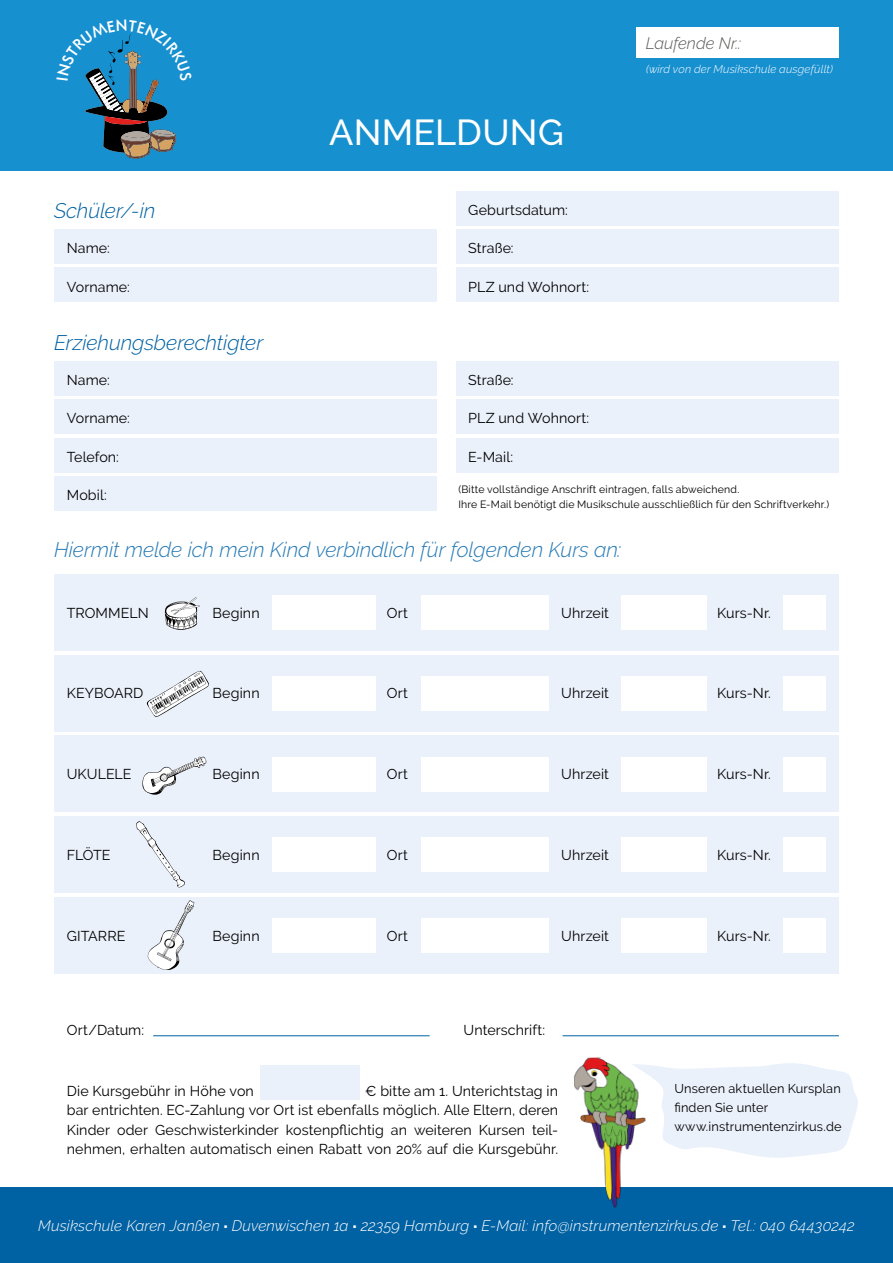
<style>
.page{position:relative;width:893px;height:1263px;background:#fff}
.page>*{position:absolute;margin:0;border:0;box-sizing:border-box;transform-origin:0 0}
.t1{font:500 36px "Raleway";letter-spacing:.01em;color:#fff}
.t2{font:italic 300 21px "Raleway";letter-spacing:-.005em;color:#267ab5}
.t3{font:italic 300 21px "Raleway";letter-spacing:-.005em;color:#0061a3}
.t4{font:italic 300 16.5px "Raleway";color:#575756}
.t5{font:italic 300 15.15px "Raleway";letter-spacing:.01em;color:#fff}
.t6{font:14.25px/19.5px "Raleway";letter-spacing:.005em;color:#000;text-align:justify}
.t7{font:12.75px/19.2px "Raleway";letter-spacing:.01em;color:#000}
.t8{font:italic 300 11.25px "Raleway";letter-spacing:.015em;color:#fff}
.t9{font:10.5px/15px "Raleway";letter-spacing:.02em;color:#000}
</style>
<div class="page">
<div style="left:0;top:1188px;width:893px;height:75px;background:#0061a3"></div>
<div style="left:260px;top:1065px;width:100px;height:34px;background:#ebf1fb"></div>
<svg style="left:647px;top:1063px;width:211px;height:95px"></svg>
<img style="left:574px;top:1057px;width:73px;height:151px">
<div style="left:456px;top:191px;width:383px;height:34px;background:#ebf1fb"></div>
<div style="left:456px;top:230px;width:383px;height:34px;background:#ebf1fb"></div>
<div style="left:456px;top:268px;width:383px;height:34px;background:#ebf1fb"></div>
<div style="left:54px;top:230px;width:383px;height:34px;background:#ebf1fb"></div>
<div style="left:54px;top:268px;width:383px;height:34px;background:#ebf1fb"></div>
<div style="left:54px;top:361px;width:383px;height:34px;background:#ebf1fb"></div>
<div style="left:54px;top:438px;width:383px;height:34px;background:#ebf1fb"></div>
<div style="left:54px;top:476px;width:383px;height:34px;background:#ebf1fb"></div>
<div style="left:54px;top:400px;width:383px;height:34px;background:#ebf1fb"></div>
<div style="left:456px;top:361px;width:383px;height:34px;background:#ebf1fb"></div>
<div style="left:456px;top:400px;width:383px;height:34px;background:#ebf1fb"></div>
<div style="left:456px;top:438px;width:383px;height:34px;background:#ebf1fb"></div>
<div style="left:54px;top:897px;width:785px;height:77px;background:#ebf1fb"></div>
<div style="left:54px;top:816px;width:785px;height:77px;background:#ebf1fb"></div>
<div style="left:54px;top:736px;width:785px;height:76px;background:#ebf1fb"></div>
<div style="left:54px;top:655px;width:785px;height:76px;background:#ebf1fb"></div>
<div style="left:54px;top:574px;width:785px;height:77px;background:#ebf1fb"></div>
<div style="left:272px;top:595px;width:104px;height:34px;background:#fff"></div>
<div style="left:622px;top:595px;width:85px;height:34px;background:#fff"></div>
<svg style="left:148px;top:900px;width:46px;height:70px"></svg>
<svg style="left:142px;top:756px;width:64px;height:39px"></svg>
<svg style="left:165px;top:597px;width:35px;height:33px"></svg>
<svg style="left:147px;top:671px;width:62px;height:46px"></svg>
<svg style="left:136px;top:821px;width:49px;height:66px"></svg>
<div style="left:421px;top:595px;width:127px;height:34px;background:#fff"></div>
<div style="left:784px;top:595px;width:42px;height:34px;background:#fff"></div>
<div style="left:272px;top:676px;width:104px;height:34px;background:#fff"></div>
<div style="left:622px;top:676px;width:85px;height:34px;background:#fff"></div>
<div style="left:421px;top:676px;width:127px;height:34px;background:#fff"></div>
<div style="left:784px;top:676px;width:42px;height:34px;background:#fff"></div>
<div style="left:272px;top:757px;width:104px;height:34px;background:#fff"></div>
<div style="left:622px;top:757px;width:85px;height:34px;background:#fff"></div>
<div style="left:421px;top:757px;width:127px;height:34px;background:#fff"></div>
<div style="left:784px;top:757px;width:42px;height:34px;background:#fff"></div>
<div style="left:272px;top:838px;width:104px;height:34px;background:#fff"></div>
<div style="left:622px;top:838px;width:85px;height:34px;background:#fff"></div>
<div style="left:421px;top:838px;width:127px;height:34px;background:#fff"></div>
<div style="left:784px;top:838px;width:42px;height:34px;background:#fff"></div>
<div style="left:272px;top:918px;width:104px;height:34px;background:#fff"></div>
<div style="left:622px;top:918px;width:85px;height:34px;background:#fff"></div>
<div style="left:421px;top:918px;width:127px;height:34px;background:#fff"></div>
<div style="left:784px;top:918px;width:42px;height:34px;background:#fff"></div>
<hr style="left:153px;top:1035px;width:277px;height:1px;background:#0061a3">
<hr style="left:563px;top:1035px;width:276px;height:1px;background:#0061a3">
<div style="left:0;top:0;width:893px;height:170px;background:#1790d0"></div>
<div style="left:636px;top:28px;width:203px;height:30px;background:#fff"></div>
<svg style="left:85px;top:34px;width:91px;height:125px"></svg>
<h1 class="t1" style="left:329px;top:112px;width:236px">ANMELDUNG</h1>
<h2 class="t3" style="left:54px;top:199px;width:103px">Schüler/-in</h2>
<p class="t6" style="left:468px;top:200px;width:101px">Geburtsdatum:</p>
<p class="t6" style="left:468px;top:239px;width:47px">Straße:</p>
<p class="t6" style="left:468px;top:277px;width:123px">PLZ und Wohnort:</p>
<p class="t6" style="left:67px;top:239px;width:45px">Name:</p>
<p class="t6" style="left:67px;top:277px;width:65px">Vorname:</p>
<h2 class="t3" style="left:54px;top:330px;width:211px">Erziehungsberechtigter</h2>
<p class="t4" style="left:646px;top:34px;width:97px">Laufende Nr.:</p>
<p class="t8" style="left:646px;top:62px;width:188px">(wird von der Musikschule ausgefüllt)</p>
<p class="t6" style="left:67px;top:370px;width:45px">Name:</p>
<p class="t6" style="left:67px;top:409px;width:65px">Vorname:</p>
<p class="t6" style="left:67px;top:447px;width:54px">Telefon:</p>
<p class="t6" style="left:67px;top:485px;width:42px">Mobil:</p>
<p class="t6" style="left:468px;top:370px;width:47px">Straße:</p>
<p class="t6" style="left:468px;top:409px;width:123px">PLZ und Wohnort:</p>
<p class="t6" style="left:468px;top:447px;width:46px">E-Mail:</p>
<p class="t9" style="left:458px;top:481px;width:372px">(Bitte vollständige Anschrift eintragen, falls abweichend.<br>Ihre E-Mail benötigt die Musikschule ausschließlich für den Schriftverkehr.)</p>
<h2 class="t2" style="left:54px;top:538px;width:569px">Hiermit melde ich mein Kind verbindlich für folgenden Kurs an:</h2>
<p class="t6" style="left:67px;top:603px;width:83px">TROMMELN</p>
<p class="t6" style="left:213px;top:603px;width:49px">Beginn</p>
<p class="t6" style="left:387px;top:603px;width:23px">Ort</p>
<p class="t6" style="left:561px;top:603px;width:49px">Uhrzeit</p>
<p class="t6" style="left:717px;top:603px;width:55px">Kurs-Nr.</p>
<p class="t6" style="left:67px;top:683px;width:78px">KEYBOARD</p>
<p class="t6" style="left:213px;top:683px;width:49px">Beginn</p>
<p class="t6" style="left:387px;top:683px;width:23px">Ort</p>
<p class="t6" style="left:561px;top:683px;width:49px">Uhrzeit</p>
<p class="t6" style="left:717px;top:683px;width:55px">Kurs-Nr.</p>
<p class="t6" style="left:67px;top:764px;width:66px">UKULELE</p>
<p class="t6" style="left:213px;top:764px;width:49px">Beginn</p>
<p class="t6" style="left:387px;top:764px;width:23px">Ort</p>
<p class="t6" style="left:561px;top:764px;width:49px">Uhrzeit</p>
<p class="t6" style="left:717px;top:764px;width:55px">Kurs-Nr.</p>
<p class="t6" style="left:67px;top:845px;width:45px">FLÖTE</p>
<p class="t6" style="left:213px;top:845px;width:49px">Beginn</p>
<p class="t6" style="left:387px;top:845px;width:23px">Ort</p>
<p class="t6" style="left:561px;top:845px;width:49px">Uhrzeit</p>
<p class="t6" style="left:717px;top:845px;width:55px">Kurs-Nr.</p>
<p class="t6" style="left:67px;top:926px;width:60px">GITARRE</p>
<p class="t6" style="left:213px;top:926px;width:49px">Beginn</p>
<p class="t6" style="left:387px;top:926px;width:23px">Ort</p>
<p class="t6" style="left:561px;top:926px;width:49px">Uhrzeit</p>
<p class="t6" style="left:717px;top:926px;width:55px">Kurs-Nr.</p>
<p class="t6" style="left:67px;top:1020px;width:79px">Ort/Datum:</p>
<p class="t6" style="left:464px;top:1020px;width:83px">Unterschrift:</p>
<p class="t6" style="left:67px;top:1081px;width:493px;text-indent:298px">€ bitte am 1. Unterichtstag in bar entrichten. EC-Zahlung vor Ort ist ebenfalls möglich. Alle Eltern, deren Kinder oder Geschwisterkinder kostenpflichtig an weiteren Kursen teil&shy;nehmen, erhalten automatisch einen Rabatt von 20% auf die Kursgebühr.</p>
<p class="t7" style="left:674px;top:1078px;width:169px">Unseren aktuellen Kursplan finden Sie unter www.instrumentenzirkus.de</p>
<p class="t6" style="left:67px;top:1081px;width:189px">Die Kursgebühr in Höhe von</p>
<p class="t5" style="left:38px;top:1217px;width:818px">Musikschule Karen Janßen Duvenwischen 1a 22359 Hamburg E-Mail: info@instrumentenzirkus.de Tel.: 040 64430242</p>
</div>
